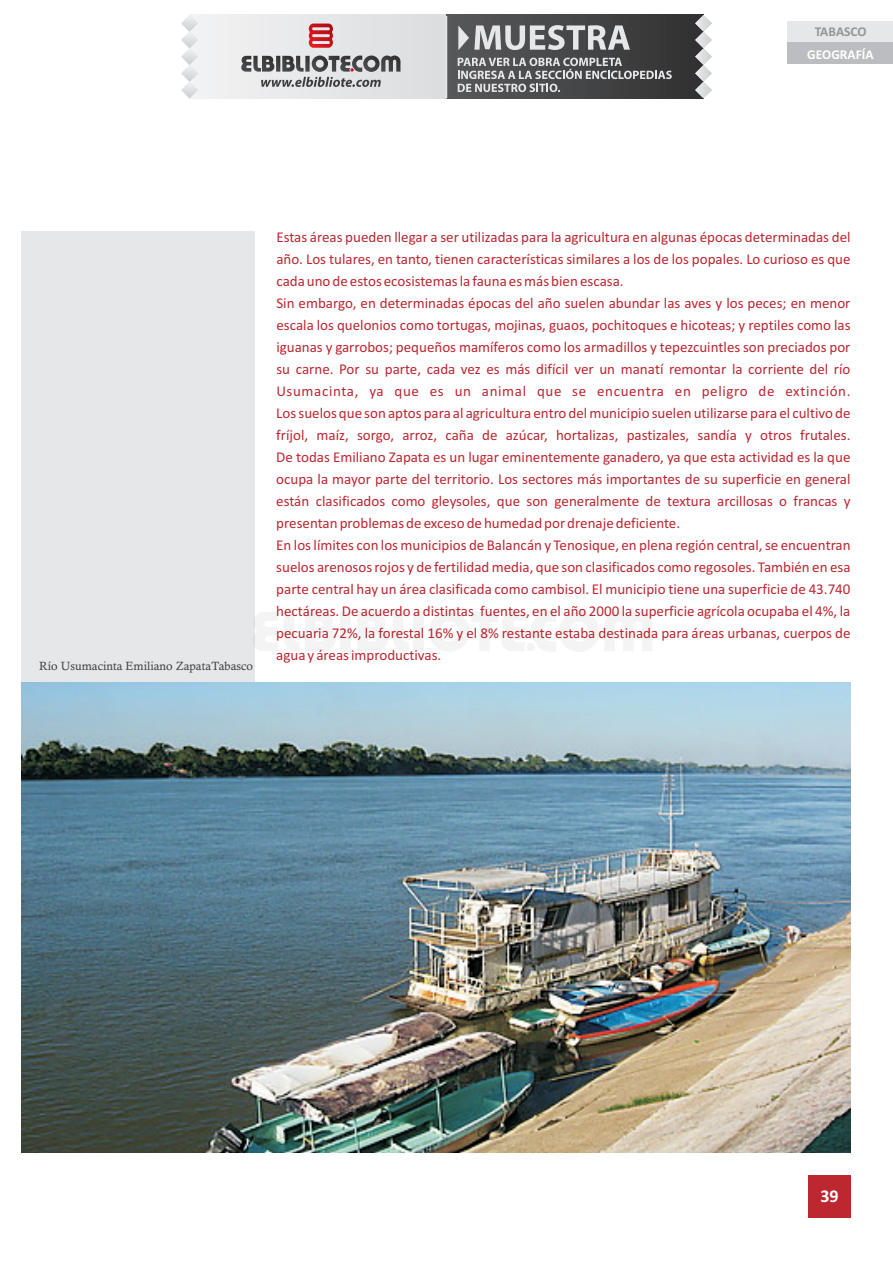
<style>
.page{position:relative;width:893px;height:1263px;background:#fff}
.page>*{position:absolute;margin:0;border:0;box-sizing:border-box;transform-origin:0 0}
.t1{font:700 18px "Calibri";color:#fff}
.t2{font:15px/21.9px "Calibri";color:#bc2730}
.t3{font:700 13.5px "Calibri";color:#fff}
.t4{font:700 13.5px "Calibri";color:#939598}
.t5{font:12px "Calisto";color:#3e3e3f}
</style>
<div class="page">
<div style="left:808px;top:1175px;width:42px;height:43px;background:#bc2730"></div>
<div style="left:21px;top:231px;width:234px;height:921px;background:#e6e7e9"></div>
<div style="left:787px;top:21px;width:106px;height:21px;background:#e6e7e9"></div>
<div style="left:787px;top:42px;width:106px;height:22px;background:#bcbdc0"></div>
<img style="left:21px;top:682px;width:829px;height:470px">
<div style="left:189px;top:15px;width:514px;height:83px;background:#e6e7e9"></div>
<svg style="left:255px;top:612px;width:22px;height:39px"></svg>
<svg style="left:284px;top:612px;width:51px;height:39px"></svg>
<div style="left:340px;top:612px;width:11px;height:39px;background:#f4f4f4"></div>
<svg style="left:358px;top:612px;width:50px;height:39px"></svg>
<div style="left:413px;top:612px;width:11px;height:39px;background:#f4f4f4"></div>
<svg style="left:429px;top:612px;width:223px;height:39px"></svg>
<div style="left:446px;top:15px;width:257px;height:83px;background:linear-gradient(to right,#5a5b5d,#323232)"></div>
<svg style="left:181px;top:15px;width:17px;height:83px"></svg>
<svg style="left:695px;top:15px;width:17px;height:83px"></svg>
<svg style="left:309px;top:24px;width:24px;height:24px"></svg>
<svg style="left:241px;top:56px;width:159px;height:31px"></svg>
<svg style="left:458px;top:58px;width:214px;height:34px"></svg>
<svg style="left:458px;top:25px;width:172px;height:25px"></svg>
<hr style="left:446px;top:16px;width:1px;height:82px;background:#e6e7e9">
<p class="t4" style="left:815px;top:26px;width:53px">TABASCO</p>
<p class="t3" style="left:807px;top:48px;width:68px">GEOGRAFÍA</p>
<p class="t5" style="left:39px;top:661px;width:215px">Río Usumacinta Emiliano ZapataTabasco</p>
<p class="t2" style="left:276px;top:227px;width:576px">Estas áreas pueden llegar a ser utilizadas para la agricultura en algunas épocas determinadas del año. Los tulares, en tanto, tienen características similares a los de los popales. Lo curioso es que cada uno de estos ecosistemas la fauna es más bien escasa.<br>Sin embargo, en determinadas épocas del año suelen abundar las aves y los peces; en menor escala los quelonios como tortugas, mojinas, guaos, pochitoques e hicoteas; y reptiles como las iguanas y garrobos; pequeños mamíferos como los armadillos y tepezcuintles son preciados por su carne. Por su parte, cada vez es más difícil ver un manatí remontar la corriente del río Usumacinta, ya que es un animal que se encuentra en peligro de extinción.<br>Los suelos que son aptos para al agricultura entro del municipio suelen utilizarse para el cultivo de fríjol, maíz, sorgo, arroz, caña de azúcar, hortalizas, pastizales, sandía y otros frutales.<br>De todas Emiliano Zapata es un lugar eminentemente ganadero, ya que esta actividad es la que ocupa la mayor parte del territorio. Los sectores más importantes de su superficie en general están clasificados como gleysoles, que son generalmente de textura arcillosas o francas y presentan problemas de exceso de humedad por drenaje deficiente.<br>En los límites con los municipios de Balancán y Tenosique, en plena región central, se encuentran suelos arenosos rojos y de fertilidad media, que son clasificados como regosoles. También en esa parte central hay un área clasificada como cambisol. El municipio tiene una superficie de 43.740 hectáreas. De acuerdo a distintas fuentes, en el año 2000 la superficie agrícola ocupaba el 4%, la pecuaria 72%, la forestal 16% y el 8% restante estaba destinada para áreas urbanas, cuerpos de agua y áreas improductivas.</p>
<p class="t1" style="left:820px;top:1189px;width:20px">39</p>
</div>
